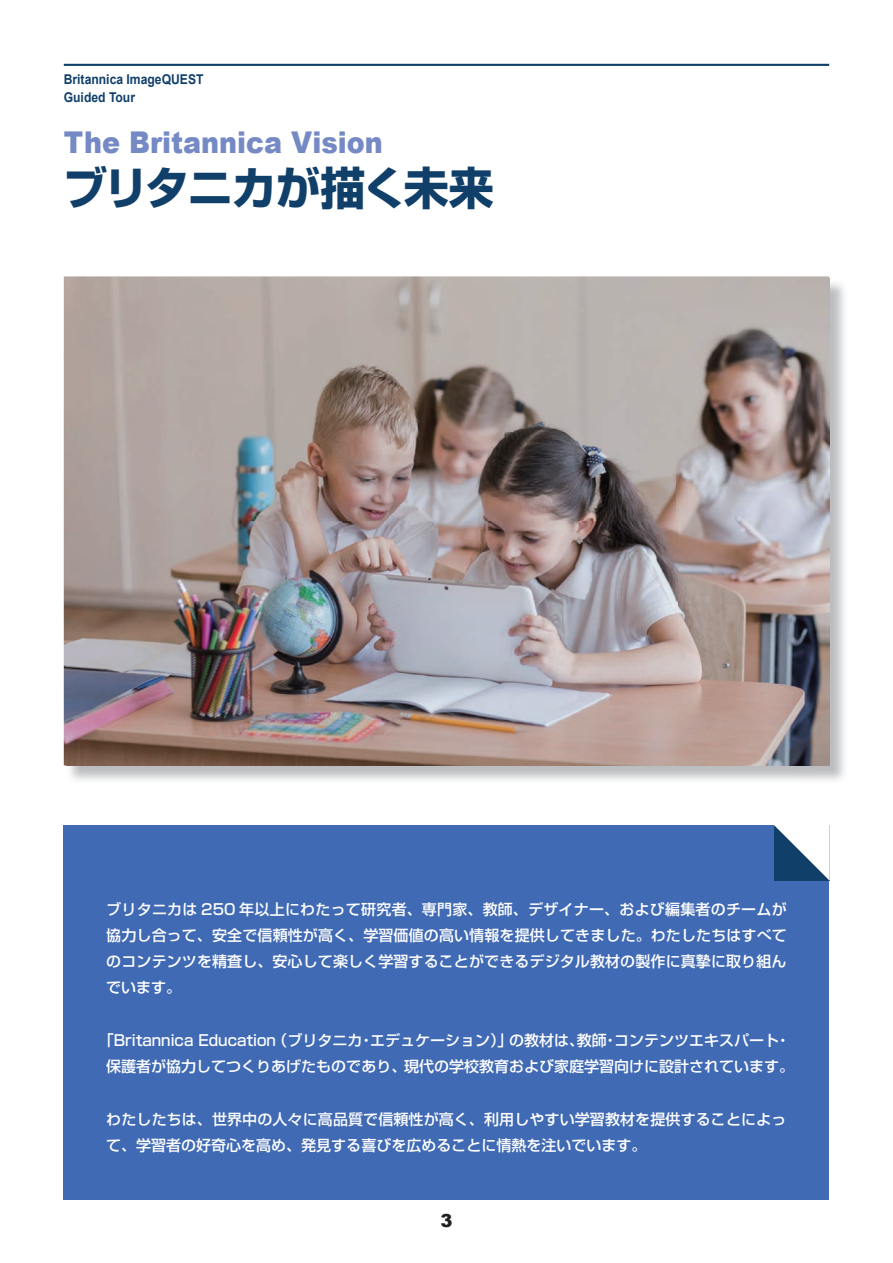
<style>
.page{position:relative;width:893px;height:1263px;background:#fff}
.page>*{position:absolute;margin:0;border:0;box-sizing:border-box;transform-origin:0 0}
.t1{font:700 45px "Shin Go Pro";letter-spacing:-.03em;color:#103f6a}
.t2{font:900 30px "Arial";color:#758ac5;scale:.9 1}
.t3{font:900 18px "Arial";color:#231f20}
.t4{font:500 15px/26.2px "Shin Go Pro";color:#fff}
.t5{font:700 13.5px/18px "Arial";color:#103f6a;scale:.9 1}
</style>
<div class="page">
<hr style="left:64px;top:64px;width:765px;height:2px;background:#103f6a">
<img style="left:796px;top:279px;width:48px;height:501px">
<img style="left:66px;top:765px;width:730px;height:15px">
<img style="left:66px;top:279px;width:763px;height:486px">
<div style="left:64px;top:825px;width:765px;height:374px;background:#406ab4"></div>
<svg style="left:774px;top:825px;width:56px;height:56px;background:#869eb4"></svg>
<p class="t5" style="left:64px;top:71px;width:157px">Britannica ImageQUEST<br>Guided Tour</p>
<h2 class="t2" style="left:64px;top:121px;width:356px">The Britannica Vision</h2>
<h1 class="t1" style="left:63px;top:153px;width:432px">ブリタニカが描く未来</h1>
<p class="t4" style="left:106px;top:894px;width:682px;text-align:justify">ブリタニカは 250 年以上にわたって研究者、専門家、教師、デザイナー、および編集者のチームが協力し合って、安全で信頼性が高く、学習価値の高い情報を提供してきました。わたしたちはすべてのコンテンツを精査し、安心して楽しく学習することができるデジタル教材の製作に真摯に取り組んでいます。</p>
<p class="t4" style="left:273px;top:1025px;width:91px">（ブリタニカ</p>
<p class="t4" style="left:370px;top:1025px;width:144px">エデュケーション）」</p>
<p class="t4" style="left:614px;top:1025px;width:167px">コンテンツエキスパート</p>
<p class="t4" style="left:106px;top:1025px;width:689px;text-indent:-8px">「Britannica Education<br>保護者が協力してつくりあげたものであり、現代の学校教育および家庭学習向けに設計されています。</p>
<p class="t4" style="left:106px;top:1104px;width:682px">わたしたちは、世界中の人々に高品質で信頼性が高く、利用しやすい学習教材を提供することによって、学習者の好奇心を高め、発見する喜びを広めることに情熱を注いでいます。</p>
<p class="t4" style="left:509px;top:1025px;width:76px">の教材は、</p>
<p class="t4" style="left:577px;top:1025px;width:31px">教師</p>
<p class="t4" style="left:359px;top:1025px;width:16px">・</p>
<p class="t4" style="left:603px;top:1025px;width:16px">・</p>
<p class="t4" style="left:775px;top:1025px;width:16px">・</p>
<p class="t3" style="left:440px;top:1208px;width:14px">3</p>
</div>
